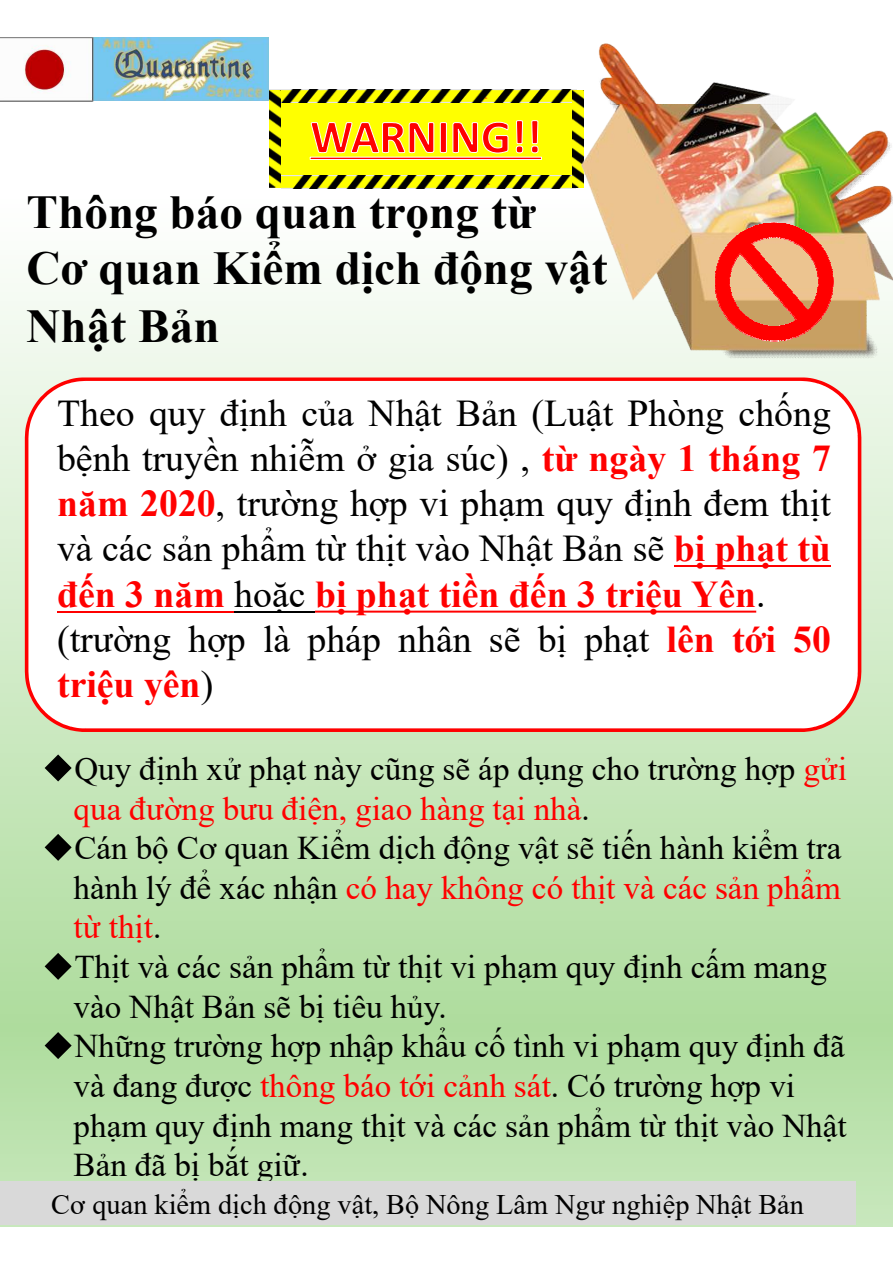
<style>
.page{position:relative;width:893px;height:1263px;background:#fff}
.page>*{position:absolute;margin:0;border:0;box-sizing:border-box;transform-origin:0 0}
.t1{font:700 47.1px/57px "Times New Roman";color:#000}
.t2{font:37.8px/45.3px "Times New Roman";color:#000}
.t3{font:33.15px/39.6px "Times New Roman";color:#000}
.t4{font:28.2px "Times New Roman";color:#000}
.s1{font-weight:700;color:#f00}
.s2{color:#f00}
</style>
<div class="page">
<img style="left:0;top:37px;width:892px;height:1189px">
<svg style="left:45px;top:754px;width:27px;height:27px"></svg>
<svg style="left:45px;top:834px;width:27px;height:27px"></svg>
<svg style="left:45px;top:953px;width:27px;height:27px"></svg>
<svg style="left:45px;top:1032px;width:27px;height:27px"></svg>
<svg style="left:25px;top:377px;width:836px;height:355px"></svg>
<div style="left:269px;top:97px;width:312px;height:81px;background:#ff0"></div>
<img style="left:270px;top:90px;width:301px;height:12px">
<img style="left:281px;top:176px;width:290px;height:12px">
<img style="left:270px;top:91px;width:10px;height:97px">
<svg style="left:310px;top:120px;width:229px;height:34px"></svg>
<div style="left:310px;top:157px;width:232px;height:3px;border:1px solid #fff"></div>
<hr style="left:674px;top:565px;width:157px;height:2px;background:#f00">
<hr style="left:57px;top:611px;width:177px;height:2px;background:#f00">
<hr style="left:234px;top:611px;width:81px;height:2px;background:#000">
<svg style="left:315px;top:611px;width:441px;height:2px"></svg>
<div style="left:0;top:1182px;width:856px;height:43px;background:#d9d9d9"></div>
<img style="left:571px;top:37px;width:321px;height:348px">
<svg style="left:760px;top:223px;width:28px;height:2px"></svg>
<img style="left:735px;top:225px;width:78px;height:13px">
<img style="left:734px;top:238px;width:31px;height:1px">
<img style="left:783px;top:238px;width:31px;height:1px">
<svg style="left:715px;top:239px;width:118px;height:87px;background:#ef6649"></svg>
<img style="left:733px;top:325px;width:34px;height:2px">
<img style="left:781px;top:325px;width:34px;height:2px">
<img style="left:735px;top:326px;width:78px;height:2px">
<img style="left:737px;top:328px;width:74px;height:2px">
<img style="left:738px;top:329px;width:71px;height:2px">
<img style="left:740px;top:330px;width:69px;height:2px">
<img style="left:741px;top:331px;width:66px;height:2px">
<img style="left:743px;top:332px;width:62px;height:2px">
<img style="left:745px;top:333px;width:58px;height:2px">
<img style="left:747px;top:334px;width:54px;height:2px">
<img style="left:751px;top:336px;width:47px;height:1px">
<img style="left:752px;top:337px;width:44px;height:1px">
<img style="left:756px;top:338px;width:36px;height:2px">
<svg style="left:760px;top:339px;width:28px;height:3px"></svg>
<img style="left:93px;top:38px;width:176px;height:63px">
<svg style="left:0;top:37px;width:93px;height:65px"></svg>
<h1 class="t1" style="left:27px;top:183px;width:582px">Thông báo quan trọng từ<br>Cơ quan Kiểm dịch động vật<br>Nhật Bản</h1>
<p class="t2" style="left:57px;top:390px;width:775px">Theo quy định của Nhật Bản (Luật Phòng chống bệnh truyền nhiễm ở gia súc) , <span class="s1">từ ngày 1 tháng 7 năm 2020</span>, trường hợp vi phạm quy định đem thịt và các sản phẩm từ thịt vào Nhật Bản sẽ <span class="s1">bị phạt tù đến 3 năm</span> hoặc <span class="s1">bị phạt tiền đến 3 triệu Yên</span>. (trường hợp là pháp nhân sẽ bị phạt <span class="s1">lên tới 50 triệu yên</span>)</p>
<p class="t3" style="left:74px;top:749px;width:775px">Quy định xử phạt này cũng sẽ áp dụng cho trường hợp <span class="s2">gửi qua đường bưu điện, giao hàng tại nhà</span>.<br>Cán bộ Cơ quan Kiểm dịch động vật sẽ tiến hành kiểm tra hành lý để xác nhận <span class="s2">có hay không có thịt và các sản phẩm từ thịt</span>.<br>Thịt và các sản phẩm từ thịt vi phạm quy định cấm mang vào Nhật Bản sẽ bị tiêu hủy.<br>Những trường hợp nhập khẩu cố tình vi phạm quy định đã và đang được <span class="s2">thông báo tới cảnh sát</span>. Có trường hợp vi phạm quy định mang thịt và các sản phẩm từ thịt vào Nhật Bản đã bị bắt giữ.</p>
<p class="t4" style="left:51px;top:1189px;width:754px">Cơ quan kiểm dịch động vật, Bộ Nông Lâm Ngư nghiệp Nhật Bản</p>
</div>
